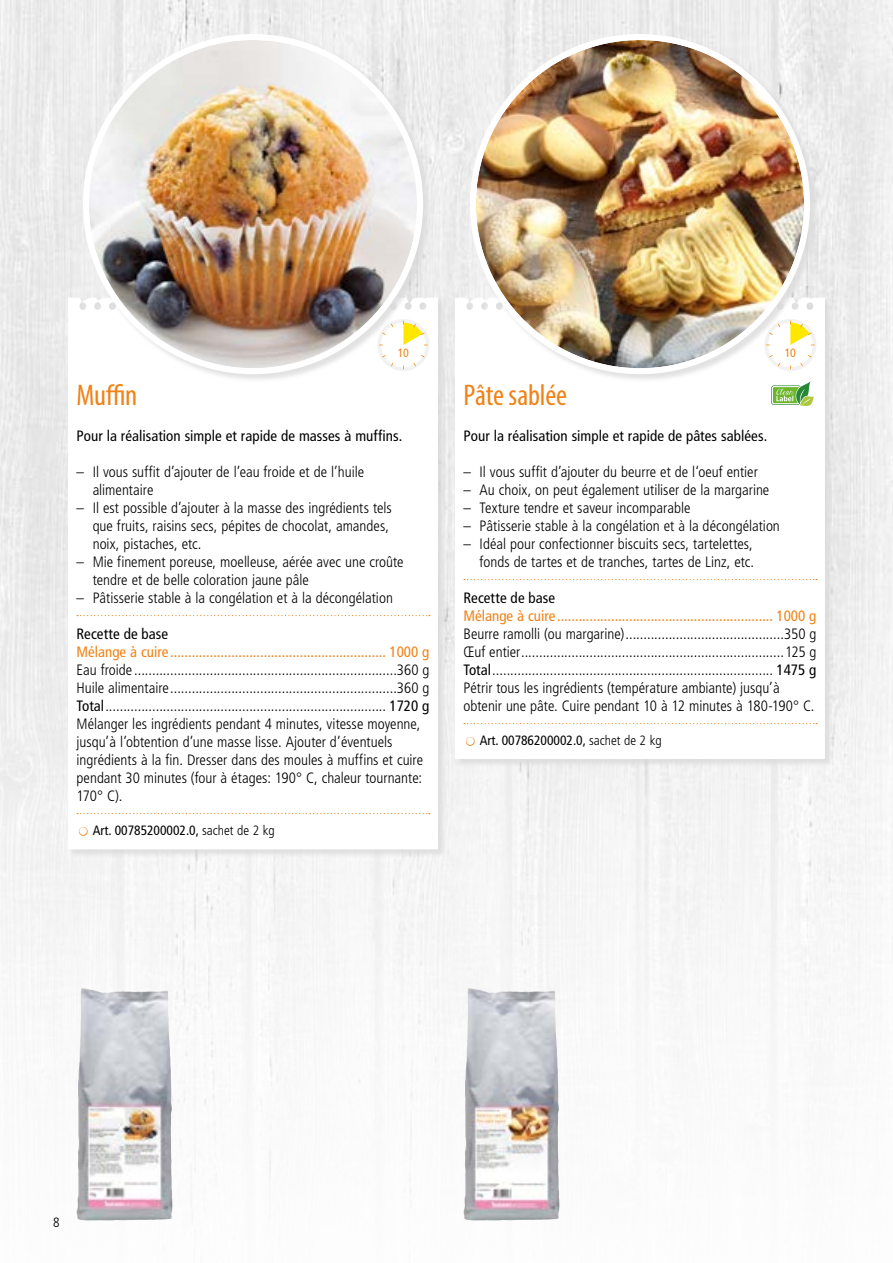
<style>
.page{position:relative;width:893px;height:1263px;background:#fff}
.page>*{position:absolute;margin:0;border:0;box-sizing:border-box;transform-origin:0 0}
.t1{font:condensed 30px "Myriad Pro";letter-spacing:-.01em;color:#f08216}
.t2{font:300 condensed 15px/18px "Frutiger LT Pro";color:#000}
.t3{font:condensed 15px "Frutiger LT Pro";color:#f08216}
.t4{font:condensed 15px "Frutiger LT Pro";letter-spacing:.005em;color:#000}
.t5{font:condensed 13.5px "Frutiger LT Pro";color:#000}
.t6{font:300 condensed 13.5px "Frutiger LT Pro";color:#000}
.t7{font:condensed 12px "Frutiger LT Pro";color:#f08216}
.s1{font-weight:400}
.s2{font-weight:300}
</style>
<div class="page">
<img style="left:0;top:0;width:893px;height:1221px">
<div style="left:455px;top:298px;width:378px;height:470px;background:#d8d9d8;opacity:.75"></div>
<svg style="left:455px;top:298px;width:370px;height:461px"></svg>
<svg style="left:464px;top:579px;width:353px;height:1px"></svg>
<svg style="left:464px;top:723px;width:353px;height:1px"></svg>
<div style="left:470px;top:34px;width:348px;height:348px;background:#d8d9d8;opacity:.75"></div>
<div style="left:473px;top:37px;width:334px;height:334px;background:#fff;border-radius:50%"></div>
<img style="left:476px;top:40px;width:328px;height:328px;border-radius:164px">
<div style="left:68px;top:298px;width:378px;height:560px;background:#d8d9d8;opacity:.75"></div>
<svg style="left:68px;top:298px;width:370px;height:551px"></svg>
<svg style="left:77px;top:615px;width:353px;height:1px"></svg>
<svg style="left:77px;top:813px;width:353px;height:1px"></svg>
<div style="left:83px;top:34px;width:348px;height:348px;background:#d8d9d8;opacity:.75"></div>
<div style="left:86px;top:37px;width:334px;height:334px;background:#fff;border-radius:50%"></div>
<img style="left:89px;top:40px;width:328px;height:328px;border-radius:164px">
<div style="left:377px;top:319px;width:52px;height:52px;background:#f2f2f2;border-radius:50%"></div>
<svg style="left:379px;top:321px;width:49px;height:48px"></svg>
<img style="left:77px;top:988px;width:95px;height:232px">
<img style="left:463px;top:988px;width:96px;height:232px">
<div style="left:764px;top:319px;width:52px;height:52px;background:#f2f2f2;border-radius:50%"></div>
<svg style="left:766px;top:321px;width:49px;height:48px"></svg>
<svg style="left:771px;top:381px;width:43px;height:26px"></svg>
<svg style="left:466px;top:737px;width:8px;height:8px"></svg>
<svg style="left:79px;top:827px;width:8px;height:8px"></svg>
<p class="t7" style="left:398px;top:346px;width:13px">10</p>
<p class="t7" style="left:785px;top:346px;width:13px">10</p>
<h1 class="t1" style="left:77px;top:377px;width:62px">Muffin</h1>
<p class="t4" style="left:77px;top:427px;width:327px">Pour la réalisation simple et rapide de masses à muffins.</p>
<p class="t2" style="left:93px;top:463px;width:273px;text-indent:-16px">– Il vous suffit d’ajouter de l’eau froide et de l’huile alimentaire</p>
<p class="t2" style="left:93px;top:499px;width:301px;text-indent:-16px">– Il est possible d’ajouter à la masse des ingrédients tels que fruits, raisins secs, pépites de chocolat, amandes, noix, pistaches, etc.</p>
<p class="t2" style="left:93px;top:553px;width:312px;text-indent:-16px">– Mie finement poreuse, moelleuse, aérée avec une croûte tendre et de belle coloration jaune pâle</p>
<p class="t2" style="left:77px;top:589px;width:318px">– Pâtisserie stable à la congélation et à la décongélation</p>
<p class="t4" style="left:77px;top:625px;width:93px">Recette de base</p>
<p class="t3" style="left:77px;top:643px;width:354px">Mélange à cuire............................................................ 1000 g</p>
<p class="t2" style="left:77px;top:661px;width:354px">Eau froide .........................................................................360 g Huile alimentaire...............................................................360 g <span class="s1">Total</span>.............................................................................. <span class="s1">1720 g </span>Mélanger les ingrédients pendant 4 minutes, vitesse moyenne, jusqu’à l’obtention d’une masse lisse. Ajouter d’éventuels ingrédients à la fin. Dresser dans des moules à muffins et cuire pendant 30 minutes (four à étages: 190° C, chaleur tournante:<br>170° C).</p>
<p class="t5" style="left:93px;top:823px;width:184px">Art. 00785200002.0, <span class="s2">sachet de 2 kg</span></p>
<h1 class="t1" style="left:463px;top:377px;width:105px">Pâte sablée</h1>
<p class="t4" style="left:463px;top:427px;width:305px">Pour la réalisation simple et rapide de pâtes sablées.</p>
<p class="t2" style="left:463px;top:463px;width:296px">– Il vous suffit d’ajouter du beurre et de l‘oeuf entier</p>
<p class="t2" style="left:463px;top:481px;width:307px">– Au choix, on peut également utiliser de la margarine</p>
<p class="t2" style="left:463px;top:499px;width:228px">– Texture tendre et saveur incomparable</p>
<p class="t2" style="left:463px;top:517px;width:318px">– Pâtisserie stable à la congélation et à la décongélation</p>
<p class="t2" style="left:463px;top:535px;width:292px;text-align:right">– Idéal pour confectionner biscuits secs, tartelettes, fonds de tartes et de tranches, tartes de Linz, etc.</p>
<p class="t4" style="left:463px;top:589px;width:93px">Recette de base</p>
<p class="t3" style="left:463px;top:607px;width:354px">Mélange à cuire............................................................ 1000 g</p>
<p class="t2" style="left:463px;top:625px;width:354px">Beurre ramolli (ou margarine)............................................350 g Œuf entier.........................................................................125 g <span class="s1">Total</span>.............................................................................. <span class="s1">1475 g </span>Pétrir tous les ingrédients (température ambiante) jusqu’à obtenir une pâte. Cuire pendant 10 à 12 minutes à 180-190° C.</p>
<p class="t5" style="left:480px;top:733px;width:184px">Art. 00786200002.0, <span class="s2">sachet de 2 kg</span></p>
<p class="t6" style="left:53px;top:1215px;width:8px">8</p>
</div>
